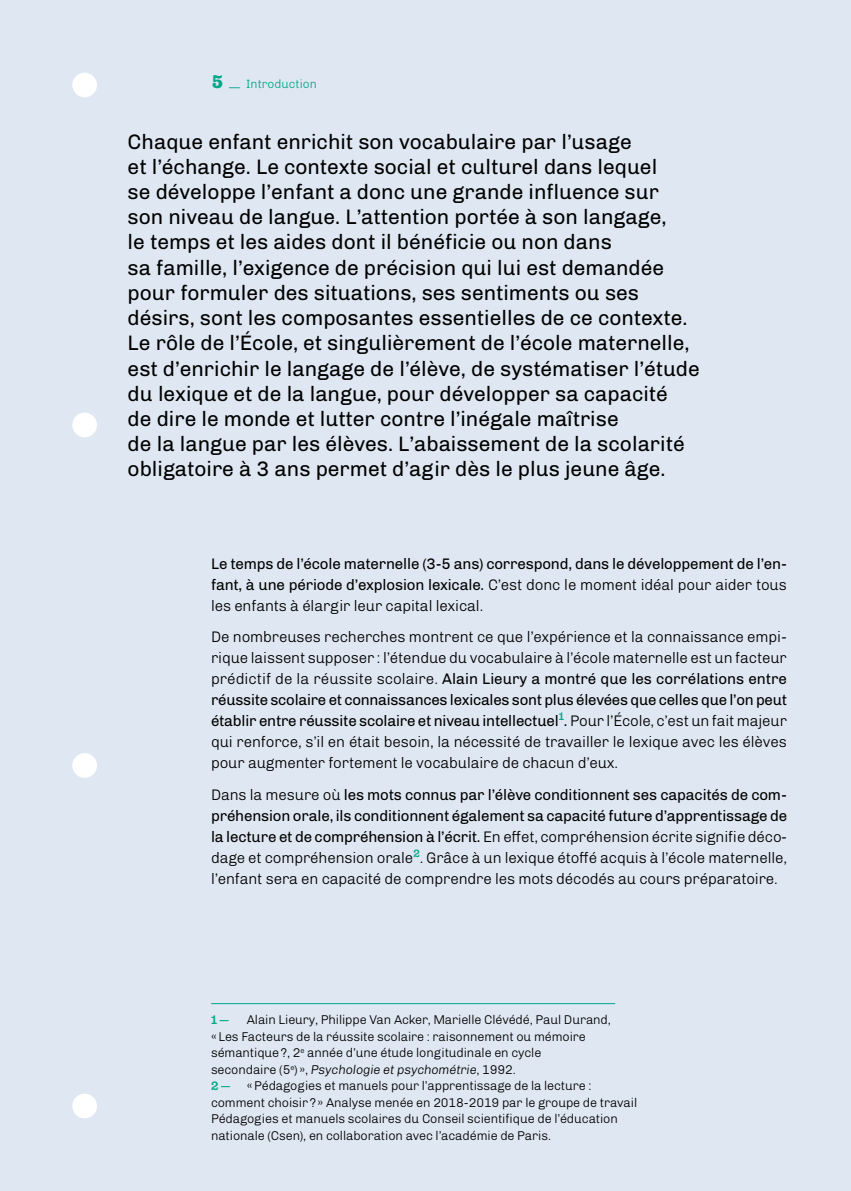
<style>
.page{position:relative;width:851px;height:1191px;background:#fff}
.page>*{position:absolute;margin:0;border:0;box-sizing:border-box;transform-origin:0 0}
.t1{font:21px/25.2px "Chivo";color:#000}
.t2{font:300 15.3px/21px "Chivo";letter-spacing:-.01em;color:#000;text-align:justify}
.t3{font:15.3px/21px "Chivo";letter-spacing:-.01em;color:#000;text-align:justify}
.t4{font:300 12.75px/16.5px "Chivo";letter-spacing:-.01em;color:#000}
.t5{font:300 12px "Chivo";color:#00a788}
.t6{font:700 12px "Hernandez Niu W00";color:#00a788}
.s1{font-family:"Hernandez Niu W00";font-weight:800;font-size:18px}
.s2{font-weight:300}
.s3{font-weight:400}
.s4{font-style:italic}
.s5{font-family:"Hernandez Niu W00";font-weight:700;font-size:12px;color:#00a788}
</style>
<div class="page">
<div style="left:0;top:0;width:850px;height:1191px;background:#dfe8f2"></div>
<hr style="left:211px;top:1003px;width:404px;height:1px;background:#00a788">
<div style="left:72px;top:73px;width:25px;height:24px;background:#fff;border-radius:50%"></div>
<div style="left:72px;top:412px;width:25px;height:25px;background:#fff;border-radius:50%"></div>
<div style="left:72px;top:753px;width:25px;height:25px;background:#fff;border-radius:50%"></div>
<div style="left:72px;top:1093px;width:25px;height:25px;background:#fff;border-radius:50%"></div>
<p class="t5" style="left:212px;top:75px;width:106px"><span class="s1">5</span> — Introduction</p>
<p class="t1" style="left:128px;top:127px;width:573px">Chaque enfant enrichit son vocabulaire par l’usage<br>et l’échange. Le contexte social et culturel dans lequel<br>se développe l’enfant a donc une grande influence sur son niveau de langue. L’attention portée à son langage,<br>le temps et les aides dont il bénéficie ou non dans<br>sa famille, l’exigence de précision qui lui est demandée pour formuler des situations, ses sentiments ou ses désirs, sont les composantes essentielles de ce contexte.<br>Le rôle de l’École, et singulièrement de l’école maternelle, est d’enrichir le langage de l’élève, de systématiser l’étude du lexique et de la langue, pour développer sa capacité<br>de dire le monde et lutter contre l’inégale maîtrise<br>de la langue par les élèves. L’abaissement de la scolarité obligatoire à 3 ans permet d’agir dès le plus jeune âge.</p>
<p class="t3" style="left:211px;top:552px;width:577px">Le temps de l’école maternelle (3-5 ans) correspond, dans le développement de l’en&shy;fant, à une période d’explosion lexicale. <span class="s2">C’est donc le moment idéal pour aider tous les enfants à élargir leur capital lexical.</span></p>
<p class="t2" style="left:211px;top:625px;width:577px">De nombreuses recherches montrent ce que l’expérience et la connaissance empi&shy;rique laissent supposer : l’étendue du vocabulaire à l’école maternelle est un facteur prédictif de la réussite scolaire. <span class="s3">Alain Lieury a montré que les corrélations entre réussite scolaire et connaissances lexicales sont plus élevées que celles que l’on peut établir entre réussite scolaire et niveau intellectuel</span><sup>1</sup><span class="s3">.</span> Pour l’École, c’est un fait majeur qui renforce, s’il en était besoin, la nécessité de travailler le lexique avec les élèves pour augmenter fortement le vocabulaire de chacun d’eux.</p>
<p class="t2" style="left:211px;top:783px;width:577px">Dans la mesure où <span class="s3">les mots connus par l’élève conditionnent ses capacités de com&shy;préhension orale, ils conditionnent également sa capacité future d’apprentissage de la lecture et de compréhension à l’écrit.</span> En effet, compréhension écrite signifie déco&shy;dage et compréhension orale<sup>2</sup>. Grâce à un lexique étoffé acquis à l’école maternelle, l’enfant sera en capacité de comprendre les mots décodés au cours préparatoire.</p>
<p class="t4" style="left:211px;top:1010px;width:427px;text-indent:36px">Alain Lieury, Philippe Van Acker, Marielle Clévédé, Paul Durand,<br>« Les Facteurs de la réussite scolaire : raisonnement ou mémoire sémantique ?, 2<sup>e</sup> année d’une étude longitudinale en cycle<br>secondaire (5<sup>e</sup>) », <span class="s4">Psychologie et psychométrie</span>, 1992.<br><span class="s5">2 —</span> « Pédagogies et manuels pour l’apprentissage de la lecture : comment choisir ? » Analyse menée en 2018-2019 par le groupe de travail Pédagogies et manuels scolaires du Conseil scientifique de l’éducation nationale (Csen), en collaboration avec l’académie de Paris.</p>
<p class="t6" style="left:211px;top:1012px;width:20px">1—</p>
</div>
